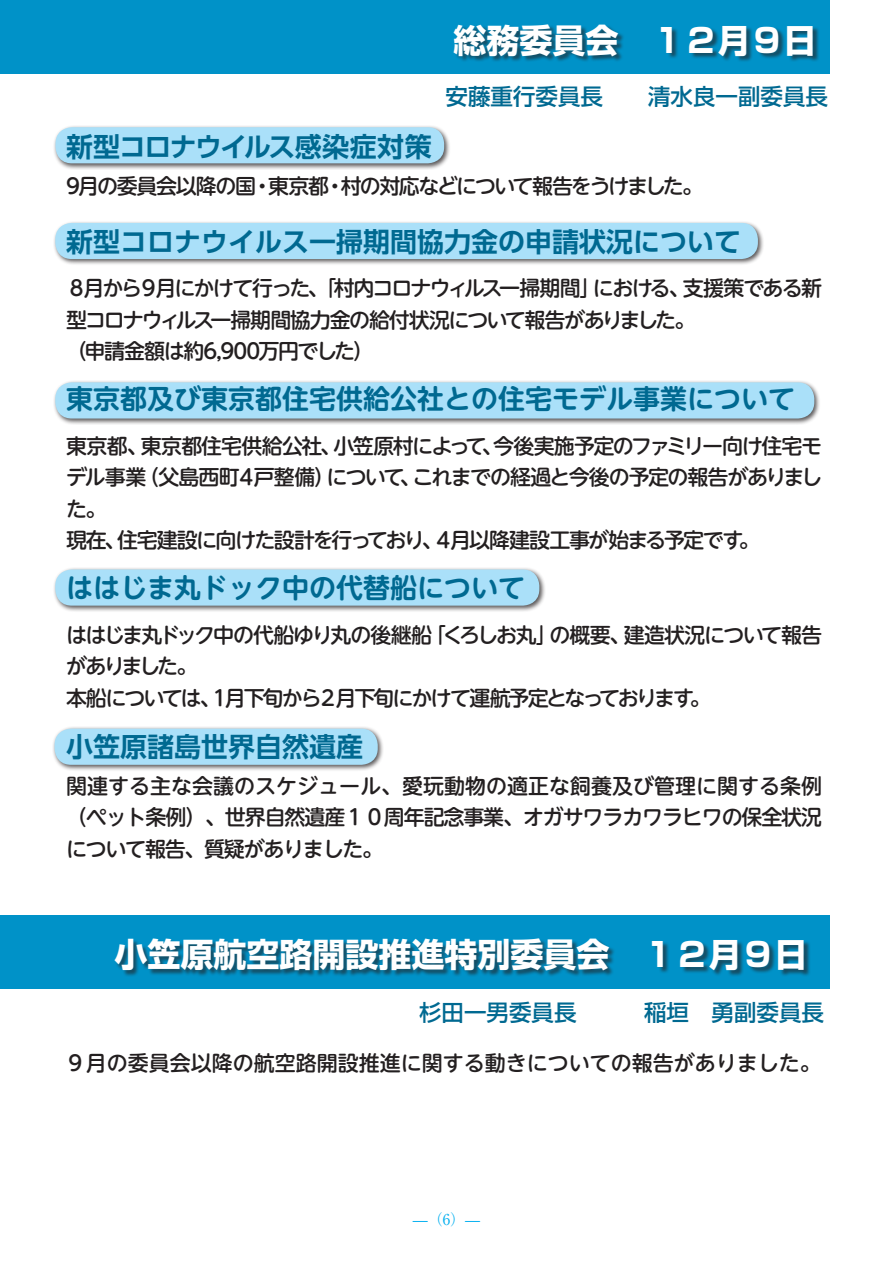
<style>
.page{position:relative;width:893px;height:1263px;background:#fff}
.page>*{position:absolute;margin:0;border:0;box-sizing:border-box;transform-origin:0 0}
.t1{font:700 33px "Shin Go Pro";color:#fff}
.t2{font:700 27px "UD Shin M Go Pro De";color:#006991}
.t3{font:700 27px "UD Shin Go Pro De";color:#006991}
.t4{font:700 27px "UD Shin Go Pro De";letter-spacing:-.04em;color:#006991}
.t5{font:500 22.5px "Shin Go Pro";color:#006991}
.t6{font:500 21px/31.5px "UD Shin M Go Pro";letter-spacing:-.08em;color:#231f20}
.t7{font:500 21px/31.5px "UD Shin M Go Pr 6";letter-spacing:-.075em;color:#231f20}
.t8{font:500 21px/31.5px "UD Shin M Go Pro";letter-spacing:-.06em;color:#231f20;text-align:justify}
.t9{font:500 21px/31.5px "UD Shin M Go Pr 6";letter-spacing:-.095em;color:#231f20}
.t10{font:500 21px "UD Shin M Go Pro";color:#231f20}
.t11{font:15px "Ryumin Pr 5";color:#00aeef}
</style>
<div class="page">
<div style="left:0;top:0;width:829px;height:73px;background:#0092c8"></div>
<div style="left:454px;top:25px;width:365px;height:38px;background:#231f20;opacity:.6"></div>
<div style="left:53px;top:125px;width:398px;height:45px;background:#231f20;opacity:.75"></div>
<div style="left:55px;top:127px;width:389px;height:36px;background:#aae0f9;border-radius:16px"></div>
<div style="left:53px;top:380px;width:768px;height:45px;background:#231f20;opacity:.75"></div>
<div style="left:55px;top:382px;width:759px;height:36px;background:#aae0f9;border-radius:16px"></div>
<div style="left:53px;top:220px;width:711px;height:46px;background:#231f20;opacity:.75"></div>
<div style="left:55px;top:223px;width:703px;height:36px;background:#aae0f9;border-radius:16px"></div>
<div style="left:53px;top:567px;width:493px;height:45px;background:#231f20;opacity:.75"></div>
<div style="left:55px;top:569px;width:484px;height:37px;background:#aae0f9;border-radius:16px"></div>
<div style="left:52px;top:726px;width:332px;height:45px;background:#231f20;opacity:.75"></div>
<div style="left:55px;top:729px;width:323px;height:36px;background:#aae0f9;border-radius:16px"></div>
<div style="left:0;top:915px;width:829px;height:74px;background:#0092c8"></div>
<div style="left:115px;top:939px;width:696px;height:38px;background:#231f20;opacity:.6"></div>
<h1 class="t1" style="left:453px;top:14px;width:364px">総務委員会　１２月９日</h1>
<p class="t5" style="left:423px;top:78px;width:407px">　安藤重行委員長　　清水良一副委員長</p>
<p class="t4" style="left:66px;top:124px;width:367px">新型コロナウイルス感染症対策</p>
<p class="t6" style="left:66px;top:169px;width:638px">9月の委員会以降の国・東京都・村の対応などについて報告をうけました。</p>
<p class="t3" style="left:66px;top:220px;width:676px">新型コロナウイルス一掃期間協力金の申請状況について</p>
<p class="t6" style="left:66px;top:271px;width:758px">８月から９月にかけて行った、「村内コロナウィルス一掃期間」における、支援策である新型コロナウィルス一掃期間協力金の給付状況について報告がありました。<br>（申請金額は約6,900万円でした）</p>
<p class="t2" style="left:66px;top:377px;width:730px">東京都及び東京都住宅供給公社との住宅モデル事業について</p>
<p class="t7" style="left:66px;top:429px;width:757px">東京都、東京都住宅供給公社、小笠原村によって、今後実施予定のファミリー向け住宅モデル事業（父島西町４戸整備）について、これまでの経過と今後の予定の報告がありました。<br>現在、住宅建設に向けた設計を行っており、４月以降建設工事が始まる予定です。</p>
<p class="t2" style="left:66px;top:566px;width:461px">ははじま丸ドック中の代替船について</p>
<p class="t9" style="left:66px;top:618px;width:757px">ははじま丸ドック中の代船ゆり丸の後継船「くろしお丸」の概要、建造状況について報告がありました。<br>本船については、１月下旬から２月下旬にかけて運航予定となっております。</p>
<p class="t3" style="left:66px;top:725px;width:298px">小笠原諸島世界自然遺産</p>
<p class="t8" style="left:66px;top:769px;width:758px">関連する主な会議のスケジュール、愛玩動物の適正な飼養及び管理に関する条例（ペット条例）、世界自然遺産１０周年記念事業、オガサワラカワラヒワの保全状況について報告、質疑がありました。</p>
<h1 class="t1" style="left:115px;top:929px;width:694px">小笠原航空路開設推進特別委員会　１２月９日</h1>
<p class="t5" style="left:419px;top:994px;width:429px">杉田一男委員長　　　稲垣　勇副委員長　</p>
<p class="t10" style="left:65px;top:1046px;width:757px">９月の委員会以降の航空路開設推進に関する動きについての報告がありました。</p>
<p class="t11" style="left:413px;top:1208px;width:69px">—（6）—</p>
</div>
